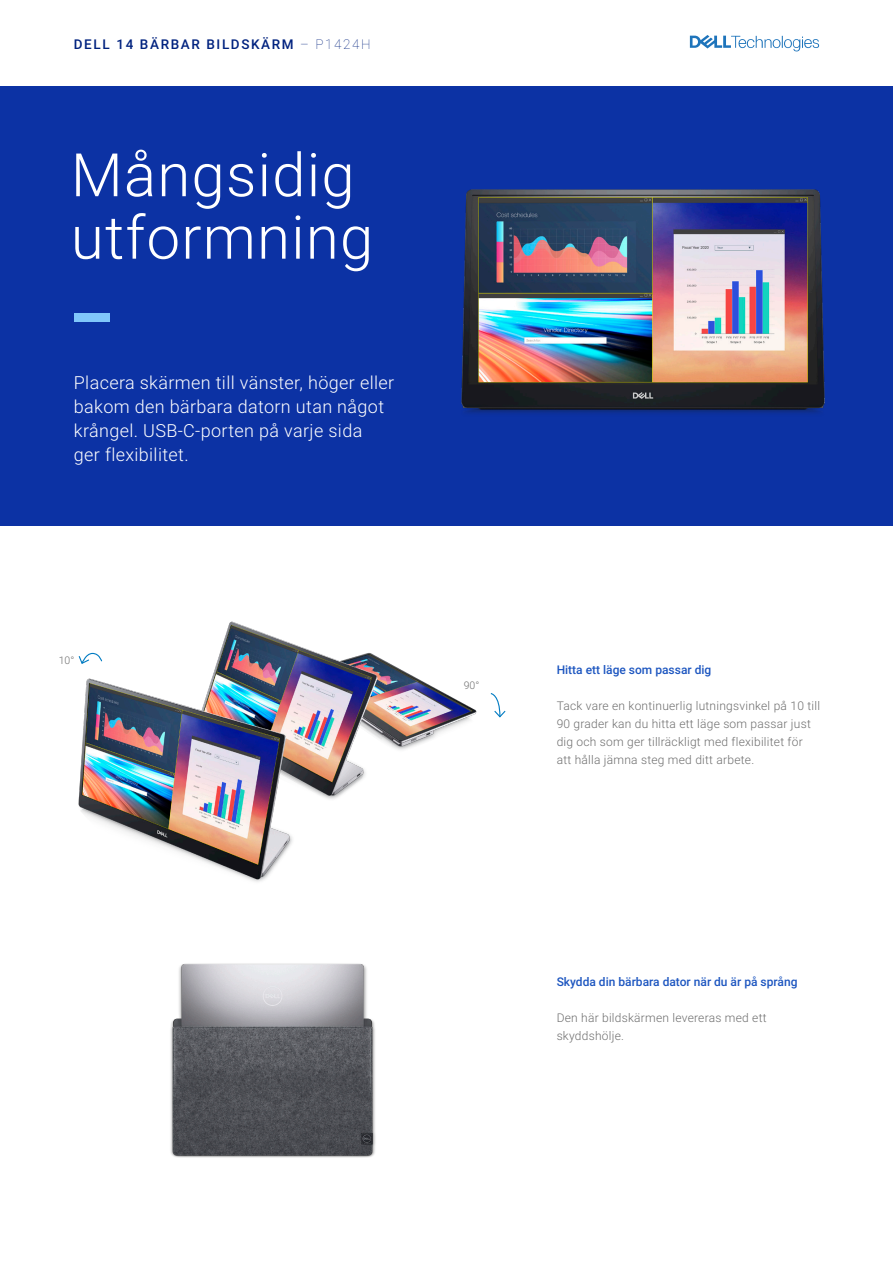
<style>
.page{position:relative;width:893px;height:1263px;background:#fff}
.page>*{position:absolute;margin:0;border:0;box-sizing:border-box;transform-origin:0 0}
.t1{font:300 60px/62.4px "Roboto";letter-spacing:.02em;color:#fff}
.t2{font:300 18px/24px "Roboto";letter-spacing:.02em;color:#fff}
.t3{font:500 13.5px "Roboto";letter-spacing:.12em;color:#00227f}
.t4{font:300 12px/18px "Roboto";letter-spacing:.02em;color:#6e6e6e}
.t5{font:500 12px "Roboto";color:#1d56c0}
.t6{font:300 10.5px "Roboto";color:#6e6e6e}
.s1{font-weight:100}
</style>
<div class="page">
<div style="left:0;top:86px;width:893px;height:440px;background:#0c32a4"></div>
<div style="left:74px;top:313px;width:36px;height:8px;background:#80c7fb"></div>
<img style="left:78px;top:621px;width:399px;height:261px">
<svg style="left:78px;top:652px;width:25px;height:13px"></svg>
<svg style="left:490px;top:693px;width:16px;height:25px"></svg>
<svg style="left:690px;top:35px;width:129px;height:16px"></svg>
<img style="left:461px;top:189px;width:364px;height:225px">
<img style="left:170px;top:963px;width:206px;height:195px">
<p class="t3" style="left:74px;top:35px;width:298px">DELL 14 BÄRBAR BILDSKÄRM <span class="s1">– P1424H</span></p>
<p class="t1" style="left:71px;top:141px;width:304px">Mångsidig utformning</p>
<p class="t2" style="left:74px;top:370px;width:322px">Placera skärmen till vänster, höger eller bakom den bärbara datorn utan något krångel. USB-C-porten på varje sida<br>ger flexibilitet.</p>
<p class="t6" style="left:59px;top:653px;width:17px">10°</p>
<p class="t6" style="left:464px;top:678px;width:17px">90°</p>
<p class="t5" style="left:557px;top:661px;width:156px">Hitta ett läge som passar dig</p>
<p class="t4" style="left:557px;top:696px;width:265px">Tack vare en kontinuerlig lutningsvinkel på 10 till 90 grader kan du hitta ett läge som passar just dig och som ger tillräckligt med flexibilitet för att hålla jämna steg med ditt arbete.</p>
<p class="t5" style="left:557px;top:973px;width:242px">Skydda din bärbara dator när du är på språng</p>
<p class="t4" style="left:557px;top:1008px;width:212px">Den här bildskärmen levereras med ett skyddshölje.</p>
</div>
